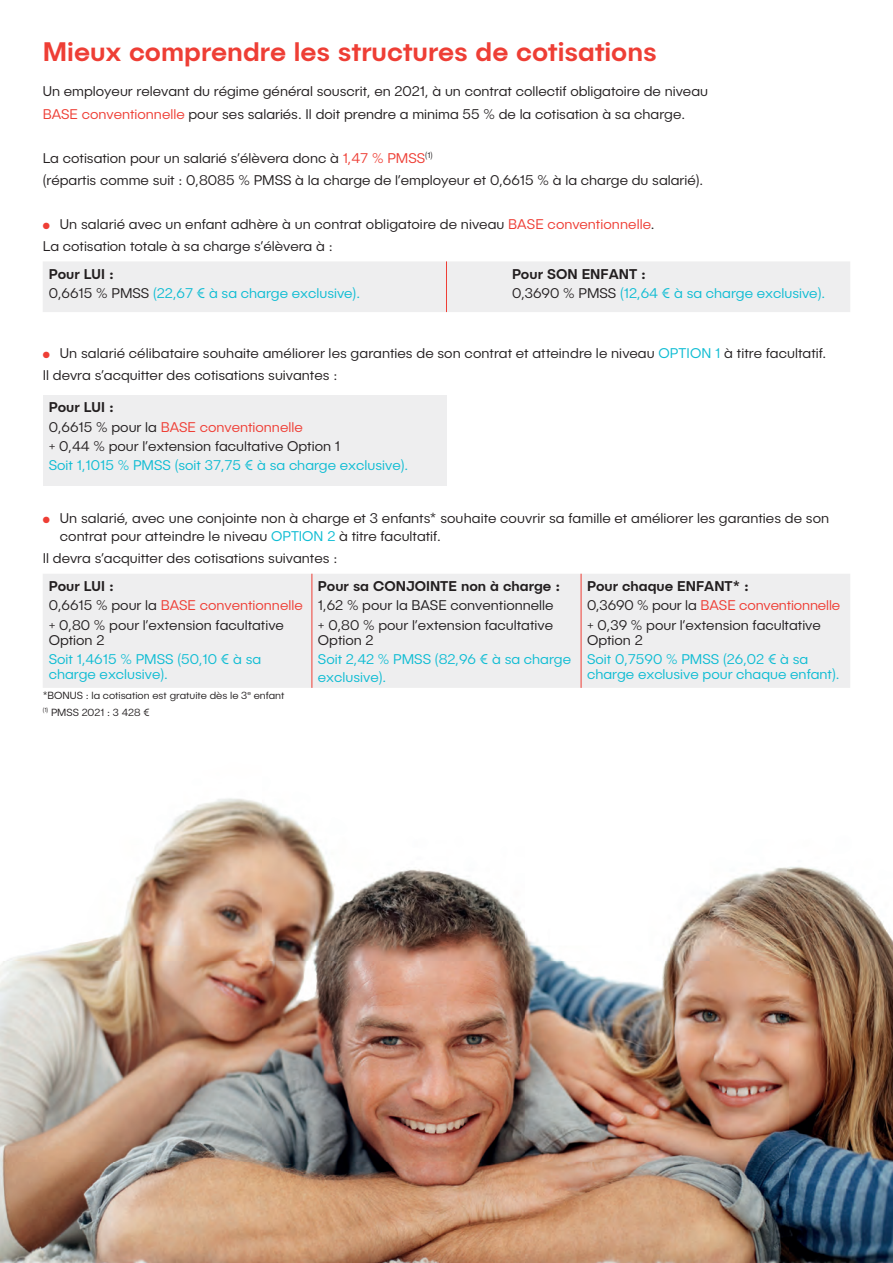
<style>
.page{position:relative;width:893px;height:1263px;background:#fff}
.page>*{position:absolute;margin:0;border:0;box-sizing:border-box;transform-origin:0 0}
.t1{font:500 27px "Publica Sans";letter-spacing:-.005em;color:#ee3e35}
.t2{font:300 14.25px/19.2px "Publica Sans";color:#231f20}
.t3{font:300 14.25px/19.2px "Publica Sans";color:#0dbcd3}
.t4{font:500 14.25px "Publica Sans";color:#231f20}
.t5{font:300 10.5px/16.8px "Publica Sans";color:#231f20}
.s1{color:#ee3e35}
.s2{font-weight:500;color:#231f20}
.s3{color:#231f20}
.s4{color:#0dbcd3}
.s5{font-weight:500}
</style>
<div class="page">
<div style="left:43px;top:262px;width:807px;height:50px;background:#eeeeef"></div>
<hr style="left:446px;top:261px;width:1px;height:51px;background:#ee3e35">
<div style="left:43px;top:395px;width:404px;height:91px;background:#eeeeef"></div>
<div style="left:43px;top:574px;width:807px;height:114px;background:#eeeeef"></div>
<hr style="left:312px;top:574px;width:1px;height:114px;background:#ee3e35">
<hr style="left:581px;top:574px;width:1px;height:114px;background:#ee3e35">
<img style="left:0;top:798px;width:893px;height:465px">
<h1 class="t1" style="left:43px;top:35px;width:616px">Mieux comprendre les structures de cotisations</h1>
<p class="t2" style="left:43px;top:80px;width:667px;line-height:22.2px">Un employeur relevant du régime général souscrit, en 2021, à un contrat collectif obligatoire de niveau<br><span class="s1">BASE conventionnelle</span> pour ses salariés. Il doit prendre a minima 55 % de la cotisation à sa charge.</p>
<p class="t2" style="left:43px;top:147px;width:662px;line-height:22.2px">La cotisation pour un salarié s’élèvera donc à <span class="s1">1,47 % PMSS</span><sup>(1)<br></sup>(répartis comme suit : 0,8085 % PMSS à la charge de l’employeur et 0,6615 % à la charge du salarié).</p>
<p class="t2" style="left:43px;top:213px;width:613px;line-height:22.2px"><span class="s1">●</span> Un salarié avec un enfant adhère à un contrat obligatoire de niveau <span class="s1">BASE conventionnelle</span>.<br>La cotisation totale à sa charge s’élèvera à :</p>
<p class="t3" style="left:49px;top:264px;width:313px"><span class="s2">Pour LUI :<br></span><span class="s3">0,6615 % PMSS</span> (22,67 € à sa charge exclusive).</p>
<p class="t3" style="left:512px;top:264px;width:315px"><span class="s2">Pour SON ENFANT :<br></span><span class="s3">0,3690 % PMSS</span> (12,64 € à sa charge exclusive).</p>
<p class="t2" style="left:43px;top:342px;width:785px;line-height:22.2px"><span class="s1">●</span> Un salarié célibataire souhaite améliorer les garanties de son contrat et atteindre le niveau <span class="s4">OPTION 1</span> à titre facultatif.<br>Il devra s’acquitter des cotisations suivantes :</p>
<p class="t2" style="left:49px;top:397px;width:293px"><span class="s5">Pour LUI :<br></span>0,6615 % pour la <span class="s1">BASE conventionnelle<br></span>+ 0,44 % pour l’extension facultative Option 1</p>
<p class="t3" style="left:49px;top:455px;width:361px">Soit 1,1015 % PMSS (soit 37,75 € à sa charge exclusive).</p>
<p class="t2" style="left:60px;top:509px;width:771px;line-height:18px;text-indent:-17px"><span class="s1">●</span> Un salarié, avec une conjointe non à charge et 3 enfants* souhaite couvrir sa famille et améliorer les garanties de son contrat pour atteindre le niveau <span class="s4">OPTION 2</span> à titre facultatif.</p>
<p class="t2" style="left:43px;top:549px;width:296px">Il devra s’acquitter des cotisations suivantes :</p>
<p class="t2" style="left:49px;top:576px;width:255px"><span class="s5">Pour LUI :<br></span>0,6615 % pour la <span class="s1">BASE conventionnelle </span>+ 0,80 % pour l’extension facultative</p>
<p class="t2" style="left:49px;top:630px;width:57px">Option 2</p>
<p class="t3" style="left:49px;top:651px;width:214px;line-height:15px">Soit 1,4615 % PMSS (50,10 € à sa charge exclusive).</p>
<p class="t2" style="left:587px;top:576px;width:255px"><span class="s5">Pour chaque ENFANT* :<br></span>0,3690 % pour la <span class="s1">BASE conventionnelle </span>+ 0,39 % pour l’extension facultative</p>
<p class="t2" style="left:587px;top:630px;width:57px">Option 2</p>
<p class="t3" style="left:587px;top:651px;width:254px;line-height:15px">Soit 0,7590 % PMSS (26,02 € à sa charge exclusive pour chaque enfant).</p>
<p class="t4" style="left:318px;top:577px;width:244px">Pour sa CONJOINTE non à charge :</p>
<p class="t2" style="left:318px;top:595px;width:237px">1,62 % pour la BASE conventionnelle + 0,80 % pour l’extension facultative</p>
<p class="t2" style="left:318px;top:630px;width:57px">Option 2</p>
<p class="t3" style="left:318px;top:650px;width:255px;line-height:18px">Soit 2,42 % PMSS (82,96 € à sa charge exclusive).</p>
<p class="t5" style="left:43px;top:686px;width:243px">*BONUS : la cotisation est gratuite dès le 3<sup>e</sup> enfant <sup>(1)</sup> PMSS 2021 : 3 428 €</p>
</div>
